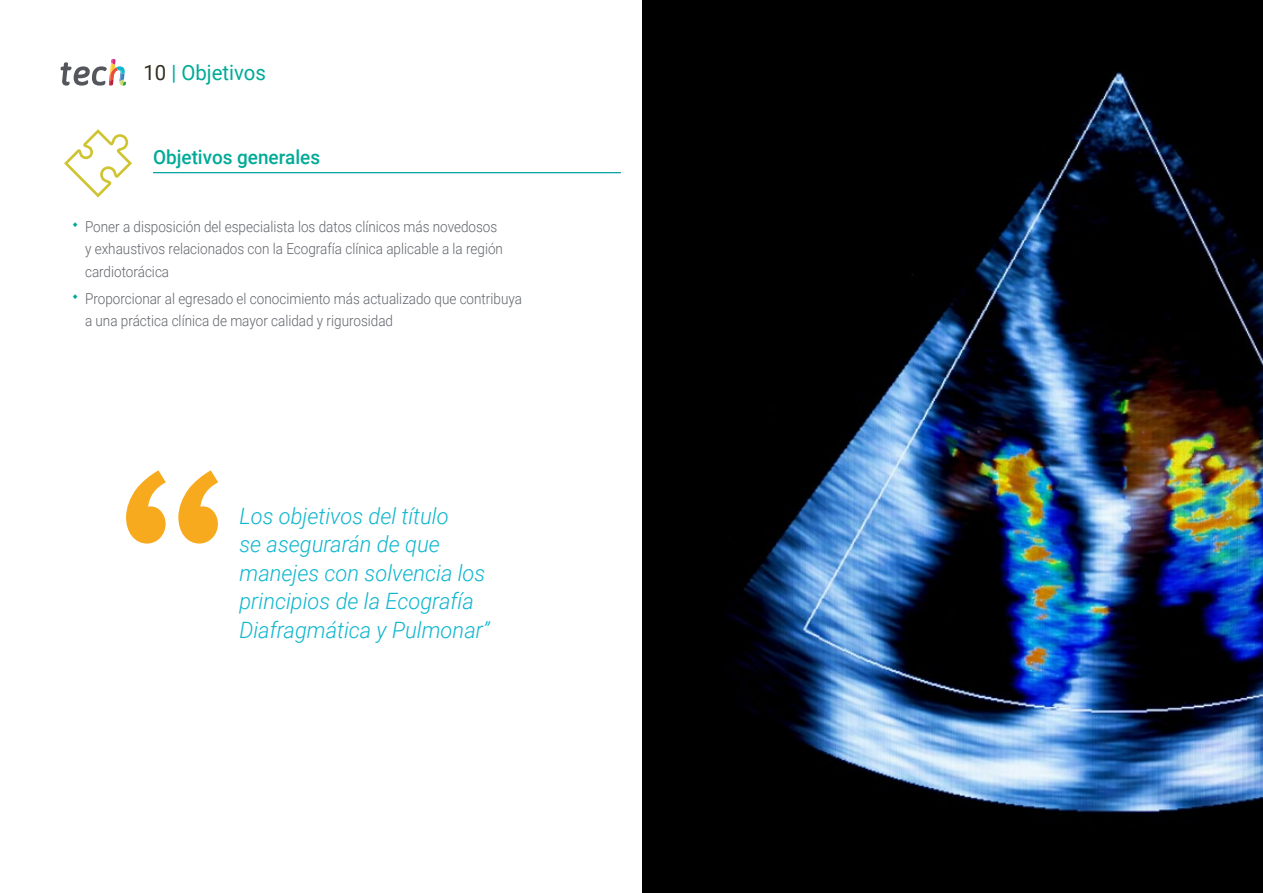
<style>
.page{position:relative;width:1263px;height:893px;background:#fff}
.page>*{position:absolute;margin:0;border:0;box-sizing:border-box;transform-origin:0 0}
.t1{font:italic 300 22.5px/28.5px "Roboto";color:#0fb6cf}
.t2{font:21px "Roboto";color:#00aa97}
.t3{font:500 19.5px "Roboto";color:#00aa97}
.t4{font:300 15px/22.5px "Roboto";color:#61646a;scale:.9 1}
.s1{color:#312e20}
</style>
<div class="page">
<img style="left:642px;top:0;width:621px;height:893px">
<svg style="left:126px;top:470px;width:92px;height:74px"></svg>
<hr style="left:153px;top:172px;width:468px;height:1px;background:#00aa97">
<svg style="left:64px;top:129px;width:68px;height:68px"></svg>
<svg style="left:61px;top:59px;width:65px;height:27px"></svg>
<h2 class="t2" style="left:144px;top:57px;width:124px"><span class="s1">10</span> | Objetivos</h2>
<h3 class="t3" style="left:153px;top:144px;width:169px">Objetivos generales</h3>
<p class="t4" style="left:85px;top:215px;width:466px">Poner a disposición del especialista los datos clínicos más novedosos y exhaustivos relacionados con la Ecografía clínica aplicable a la región cardiotorácica</p>
<p class="t4" style="left:85px;top:287px;width:487px">Proporcionar al egresado el conocimiento más actualizado que contribuya a una práctica clínica de mayor calidad y rigurosidad</p>
<h1 class="t1" style="left:239px;top:501px;width:252px">Los objetivos del título<br>se asegurarán de que manejes con solvencia los principios de la Ecografía<br>Diafragmática y Pulmonar”</h1>
</div>
